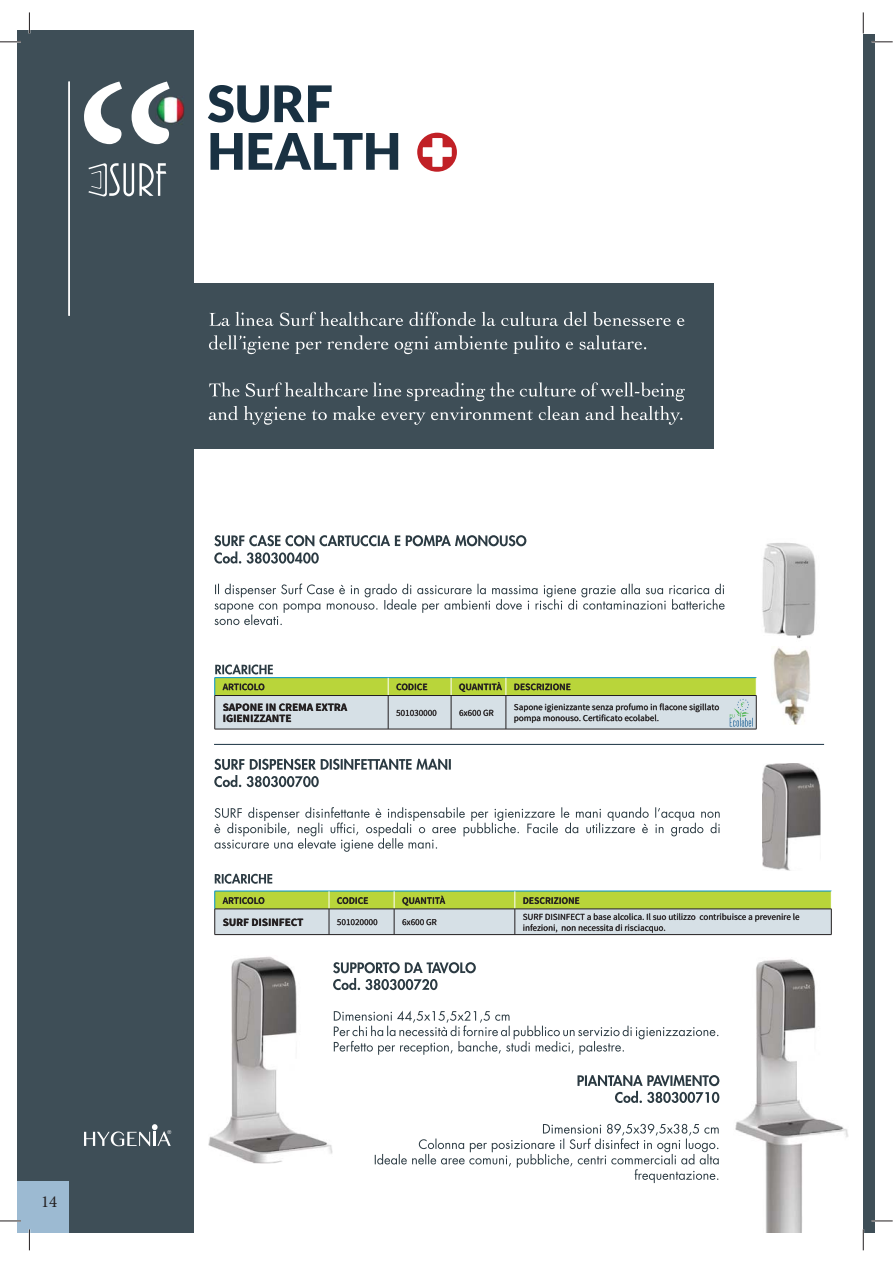
<style>
.page{position:relative;width:893px;height:1263px;background:#fff}
.page>*{position:absolute;margin:0;border:0;box-sizing:border-box;transform-origin:0 0}
.t1{font:16.8px "Minion Pro";color:#231f20}
.t2{font:700 11.25px/11.2px "Source Sans Pro";color:#231f20}
.t3{font:600 9.75px "Source Sans Pro";color:#231f20}
.t4{font:9.15px/10.9px "Source Sans Pro";color:#231f20}
.t5{font:5.1px "Futura";color:#fff;scale:.94 1}
</style>
<div class="page">
<div style="left:18px;top:30px;width:176px;height:1203px;background:#3e4e57"></div>
<div style="left:863px;top:34px;width:12px;height:1199px;background:#3e4e57"></div>
<svg style="left:84px;top:1124px;width:87px;height:22px"></svg>
<hr style="left:68px;top:82px;width:2px;height:234px;background:#fff">
<div style="left:18px;top:1181px;width:51px;height:52px;background:#9cbad2"></div>
<img style="left:170px;top:96px;width:14px;height:29px">
<svg style="left:84px;top:82px;width:86px;height:62px"></svg>
<div style="left:138px;top:283px;width:575px;height:165px;background:#3e4e57"></div>
<svg style="left:214px;top:584px;width:511px;height:41px"></svg>
<svg style="left:214px;top:535px;width:312px;height:29px"></svg>
<svg style="left:88px;top:163px;width:78px;height:34px"></svg>
<hr style="left:214px;top:744px;width:610px;height:1px;background:#193142">
<svg style="left:215px;top:874px;width:57px;height:10px"></svg>
<svg style="left:214px;top:807px;width:506px;height:45px"></svg>
<svg style="left:214px;top:759px;width:237px;height:28px"></svg>
<svg style="left:334px;top:1011px;width:384px;height:44px"></svg>
<svg style="left:333px;top:962px;width:143px;height:28px"></svg>
<svg style="left:375px;top:1124px;width:344px;height:59px"></svg>
<svg style="left:577px;top:1075px;width:142px;height:28px"></svg>
<svg style="left:214px;top:891px;width:618px;height:44px;background:#b4c591"></svg>
<hr style="left:215px;top:729px;width:541px;height:1px;background:#231f20">
<img style="left:762px;top:543px;width:54px;height:96px">
<svg style="left:210px;top:133px;width:188px;height:37px"></svg>
<svg style="left:208px;top:85px;width:124px;height:38px"></svg>
<svg style="left:417px;top:133px;width:40px;height:39px"></svg>
<img style="left:762px;top:763px;width:58px;height:108px">
<img style="left:735px;top:959px;width:113px;height:274px">
<img style="left:209px;top:956px;width:124px;height:207px">
<img style="left:773px;top:648px;width:37px;height:77px">
<svg style="left:214px;top:664px;width:543px;height:65px"></svg>
<svg style="left:209px;top:382px;width:476px;height:43px"></svg>
<svg style="left:209px;top:335px;width:437px;height:19px"></svg>
<svg style="left:209px;top:312px;width:475px;height:14px"></svg>
<hr style="left:0;top:41px;width:21px;height:2px;background:#fff">
<hr style="left:872px;top:41px;width:21px;height:2px;background:#fff">
<hr style="left:0;top:1220px;width:21px;height:2px;background:#fff">
<hr style="left:872px;top:1220px;width:21px;height:2px;background:#fff">
<svg style="left:0;top:42px;width:21px;height:1px"></svg>
<svg style="left:872px;top:42px;width:21px;height:1px"></svg>
<svg style="left:0;top:1221px;width:21px;height:1px"></svg>
<svg style="left:872px;top:1221px;width:21px;height:1px"></svg>
<svg style="left:29px;top:12px;width:1px;height:21px"></svg>
<svg style="left:29px;top:1229px;width:1px;height:21px"></svg>
<svg style="left:863px;top:12px;width:1px;height:21px"></svg>
<svg style="left:863px;top:1229px;width:1px;height:21px"></svg>
<h1 class="t1" style="left:41px;top:1192px;width:18px">14</h1>
<p class="t3" style="left:223px;top:681px;width:44px">ARTICOLO</p>
<p class="t3" style="left:396px;top:681px;width:33px">CODICE</p>
<p class="t3" style="left:459px;top:681px;width:113px">QUANTITÀ DESCRIZIONE</p>
<p class="t2" style="left:223px;top:701px;width:126px">SAPONE IN CREMA EXTRA<br>IGIENIZZANTE</p>
<p class="t4" style="left:396px;top:708px;width:42px">501030000</p>
<p class="t4" style="left:459px;top:708px;width:36px">6x600 GR</p>
<p class="t4" style="left:514px;top:703px;width:207px">Sapone igienizzante senza profumo in flacone sigillato pompa monouso. Certificato ecolabel.</p>
<p class="t3" style="left:223px;top:895px;width:44px">ARTICOLO</p>
<p class="t3" style="left:337px;top:895px;width:33px">CODICE</p>
<p class="t3" style="left:402px;top:895px;width:45px">QUANTITÀ</p>
<p class="t3" style="left:523px;top:895px;width:59px">DESCRIZIONE</p>
<p class="t2" style="left:223px;top:916px;width:82px">SURF DISINFECT</p>
<p class="t4" style="left:337px;top:917px;width:42px">501020000</p>
<p class="t4" style="left:402px;top:917px;width:36px">6x600 GR</p>
<p class="t4" style="left:523px;top:912px;width:278px">SURF DISINFECT a base alcolica. Il suo utilizzo contribuisce a prevenire le infezioni, non necessita di risciacquo.</p>
<p class="t5" style="left:168px;top:1130px;width:6px">®</p>
</div>
